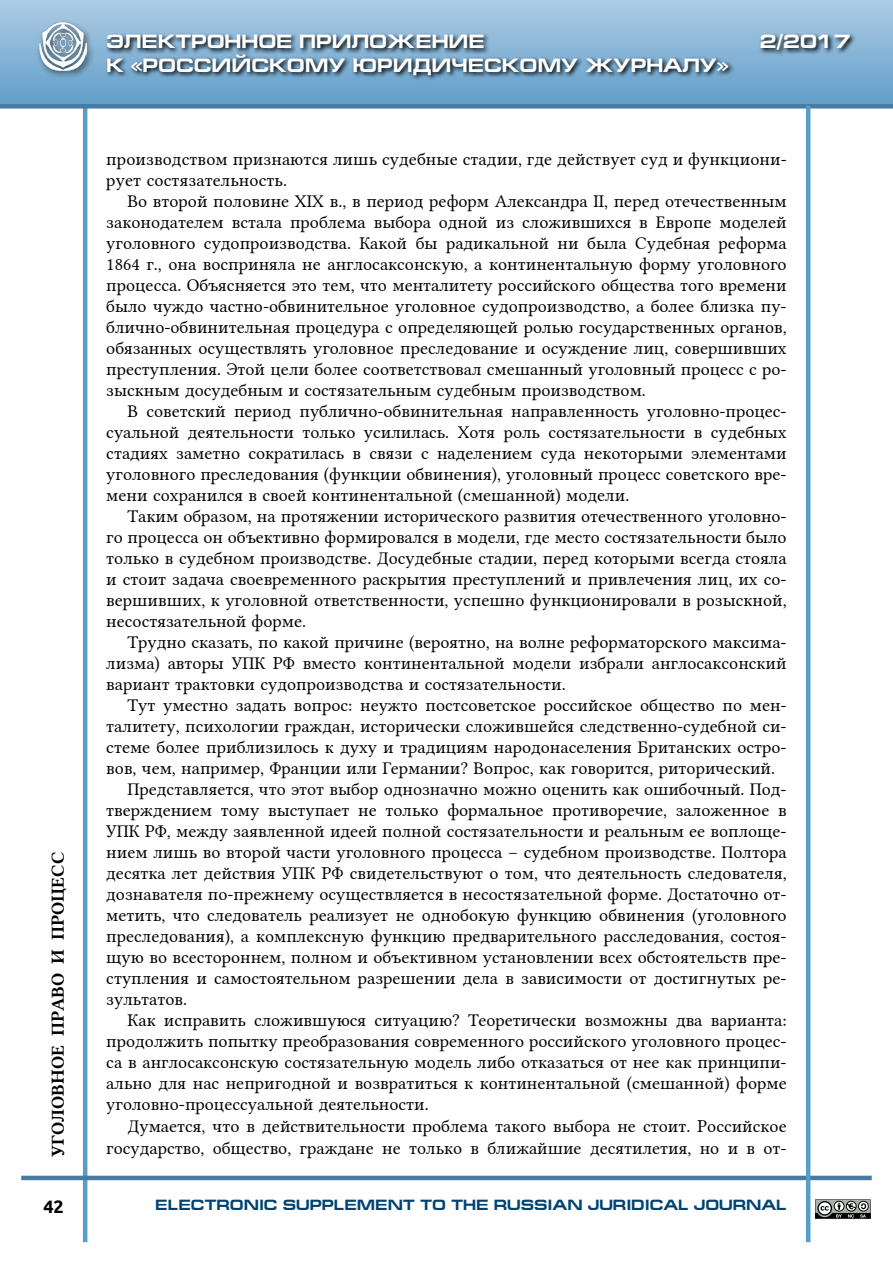
<style>
.page{position:relative;width:893px;height:1263px;background:#fff}
.page>*{position:absolute;margin:0;border:0;box-sizing:border-box;transform-origin:0 0}
.t1{font:700 19.5px "Europe Ext";color:#fff}
.t2{font:18px/21px "Lin Libertine";color:#000;text-align:justify}
.t3{font:18px "Lin Libertine B";color:#000}
.t4{font:700 18px "Ubuntu";color:#000}
.t5{font:700 15px "Europe Ext";color:#004371}
</style>
<div class="page">
<div style="left:0;top:0;width:893px;height:106px;background:linear-gradient(to bottom,#aecce4,#619dc9)"></div>
<hr style="left:83px;top:106px;width:4px;height:1136px;background:#589cca">
<hr style="left:21px;top:1176px;width:851px;height:4px;background:#467ba2">
<div style="left:0;top:104px;width:893px;height:5px;background:#467ba2"></div>
<div style="left:35px;top:19px;width:60px;height:60px;background:#000;opacity:.63"></div>
<img style="left:39px;top:23px;width:48px;height:47px">
<svg style="left:105px;top:31px;width:751px;height:50px;background:#6b90ac"></svg>
<hr style="left:806px;top:106px;width:4px;height:1136px;background:#589cca">
<svg style="left:815px;top:1199px;width:56px;height:20px"></svg>
<p class="t3" style="left:46px;top:1157px;width:307px;rotate:-90deg">уголовное право и процесс</p>
<p class="t4" style="left:43px;top:1196px;width:22px">42</p>
<p class="t1" style="left:106px;top:31px;width:380px">ЭЛЕКТРОННОЕ ПРИЛОЖЕНИЕ</p>
<p class="t1" style="left:760px;top:31px;width:92px">2/2017</p>
<p class="t1" style="left:106px;top:54px;width:624px">К «РОССИЙСКОМУ ЮРИДИЧЕСКОМУ ЖУРНАЛУ»</p>
<p class="t2" style="left:106px;top:147px;width:682px">производством признаются лишь судебные стадии, где действует суд и функциони&shy;рует состязательность.</p>
<p class="t2" style="left:106px;top:189px;width:682px;text-indent:21px">Во второй половине XIX в., в период реформ Александра II, перед отечественным законодателем встала проблема выбора одной из сложившихся в Европе моделей уголовного судопроизводства. Какой бы радикальной ни была Судебная реформа 1864 г., она восприняла не англосаксонскую, а континентальную форму уголовного процесса. Объясняется это тем, что менталитету российского общества того времени было чуждо частно-обвинительное уголовное судопроизводство, а более близка пу&shy;блично-обвинительная процедура с определяющей ролью государственных органов, обязанных осуществлять уголовное преследование и осуждение лиц, совершивших преступления. Этой цели более соответствовал смешанный уголовный процесс с ро&shy;зыскным досудебным и состязательным судебным производством.</p>
<p class="t2" style="left:106px;top:399px;width:682px;text-indent:21px">В советский период публично-обвинительная направленность уголовно-процес&shy;суальной деятельности только усилилась. Хотя роль состязательности в судебных стадиях заметно сократилась в связи с наделением суда некоторыми элементами уголовного преследования (функции обвинения), уголовный процесс советского вре&shy;мени сохранился в своей континентальной (смешанной) модели.</p>
<p class="t2" style="left:106px;top:504px;width:682px;text-indent:21px">Таким образом, на протяжении исторического развития отечественного уголовно&shy;го процесса он объективно формировался в модели, где место состязательности было только в судебном производстве. Досудебные стадии, перед которыми всегда стояла и стоит задача своевременного раскрытия преступлений и привлечения лиц, их со&shy;вершивших, к уголовной ответственности, успешно функционировали в розыскной, несостязательной форме.</p>
<p class="t2" style="left:106px;top:630px;width:682px;text-indent:21px">Трудно сказать, по какой причине (вероятно, на волне реформаторского максима&shy;лизма) авторы УПК РФ вместо континентальной модели избрали англосаксонский вариант трактовки судопроизводства и состязательности.</p>
<p class="t2" style="left:128px;top:693px;width:661px">Тут уместно задать вопрос: неужто постсоветское российское общество по мен-</p>
<p class="t2" style="left:106px;top:714px;width:682px">талитету, психологии граждан, исторически сложившейся следственно-судебной си-</p>
<p class="t2" style="left:106px;top:735px;width:682px">стеме более приблизилось к духу и традициям народонаселения Британских остро-</p>
<p class="t2" style="left:106px;top:756px;width:670px">вов, чем, например, Франции или Германии? Вопрос, как говорится, риторический.</p>
<p class="t2" style="left:128px;top:777px;width:661px">Представляется, что этот выбор однозначно можно оценить как ошибочный. Под-</p>
<p class="t2" style="left:106px;top:798px;width:682px">тверждением тому выступает не только формальное противоречие, заложенное в</p>
<p class="t2" style="left:106px;top:819px;width:682px">УПК РФ, между заявленной идеей полной состязательности и реальным ее воплоще-</p>
<p class="t2" style="left:106px;top:840px;width:682px">нием лишь во второй части уголовного процесса – судебном производстве. Полтора</p>
<p class="t2" style="left:106px;top:861px;width:682px">десятка лет действия УПК РФ свидетельствуют о том, что деятельность следователя,</p>
<p class="t2" style="left:106px;top:882px;width:682px">дознавателя по-прежнему осуществляется в несостязательной форме. Достаточно от-</p>
<p class="t2" style="left:106px;top:903px;width:682px">метить, что следователь реализует не однобокую функцию обвинения (уголовного</p>
<p class="t2" style="left:106px;top:924px;width:682px">преследования), а комплексную функцию предварительного расследования, состоя-</p>
<p class="t2" style="left:106px;top:945px;width:682px">щую во всестороннем, полном и объективном установлении всех обстоятельств пре-</p>
<p class="t2" style="left:106px;top:966px;width:682px">ступления и самостоятельном разрешении дела в зависимости от достигнутых ре-</p>
<p class="t2" style="left:106px;top:987px;width:82px">зультатов.</p>
<p class="t2" style="left:128px;top:1008px;width:661px">Как исправить сложившуюся ситуацию? Теоретически возможны два варианта:</p>
<p class="t2" style="left:106px;top:1029px;width:682px">продолжить попытку преобразования современного российского уголовного процес-</p>
<p class="t2" style="left:106px;top:1050px;width:682px">са в англосаксонскую состязательную модель либо отказаться от нее как принципи-</p>
<p class="t2" style="left:106px;top:1071px;width:682px">ально для нас непригодной и возвратиться к континентальной (смешанной) форме</p>
<p class="t2" style="left:106px;top:1092px;width:324px">уголовно-процессуальной деятельности.</p>
<p class="t2" style="left:128px;top:1113px;width:661px">Думается, что в действительности проблема такого выбора не стоит. Российское</p>
<p class="t2" style="left:106px;top:1135px;width:682px">государство, общество, граждане не только в ближайшие десятилетия, но и в от-</p>
<p class="t5" style="left:155px;top:1196px;width:633px">ELECTRONIC SUPPLEMENT TO THE RUSSIAN JURIDICAL JOURNAL</p>
</div>
